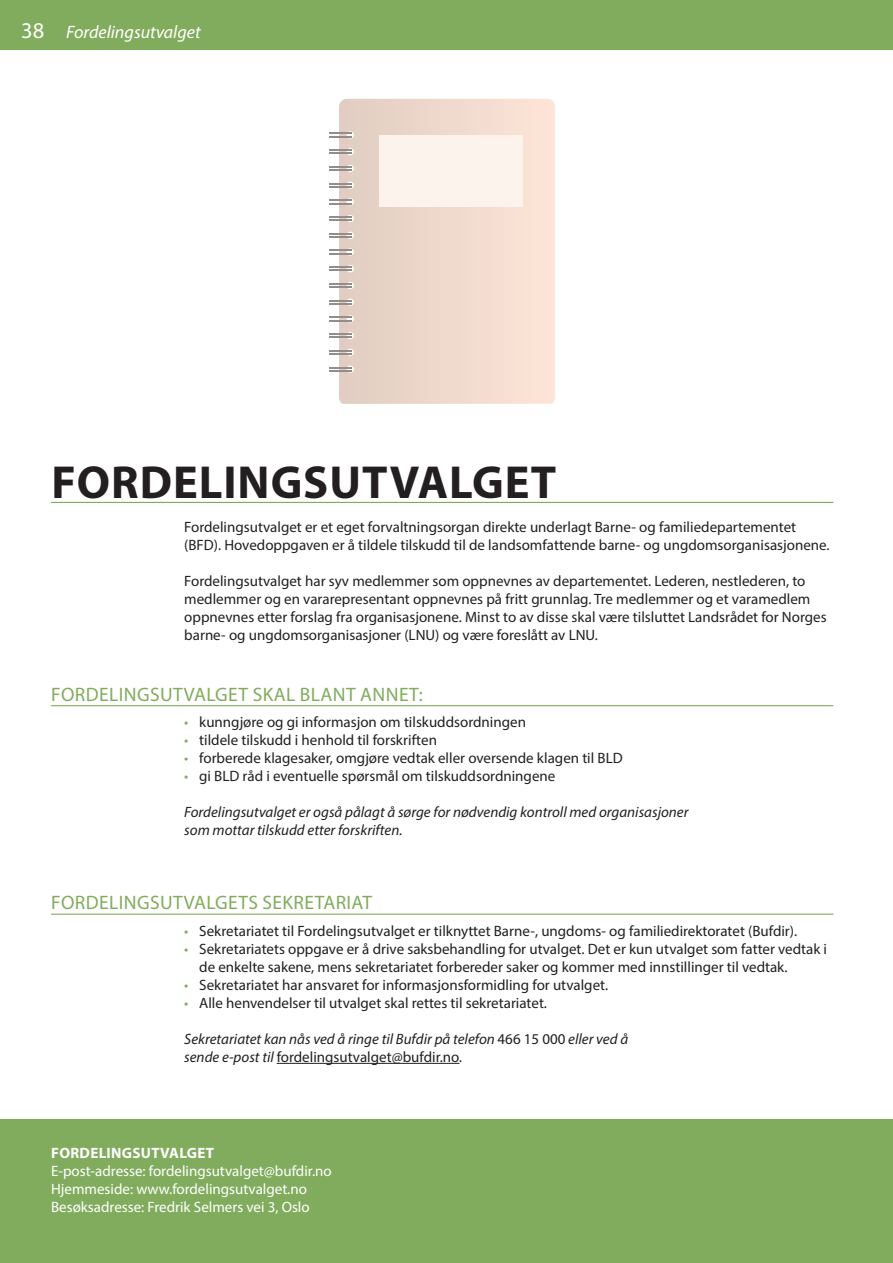
<style>
.page{position:relative;width:893px;height:1263px;background:#fff}
.page>*{position:absolute;margin:0;border:0;box-sizing:border-box;transform-origin:0 0}
.Tittel{font:700 46.5px "Myriad Pro";letter-spacing:.02em;color:#231f20}
.t1{font:22.5px "Myriad Pro";color:#fff}
.Tittel-2{font:19.5px "Myriad Pro";letter-spacing:.02em;color:#82ac5d}
.t2{font:italic 18px "Myriad Pro";color:#fff}
.Faktatekst{font:15px/18px "Myriad Pro";color:#231f20}
.Faktatekst-2{font:italic 15px "Myriad Pro";color:#231f20}
.Faktatekst-3{font:15px "Myriad Pro";color:#fff}
.Faktatekst-4{font:700 15px "Myriad Pro";letter-spacing:.02em;color:#fff}
.s1{color:#82ac5d}
.s2{font-style:normal}
.s3{font-style:italic}
</style>
<div class="page">
<div style="left:0;top:0;width:893px;height:49px;background:#82ac5d"></div>
<hr style="left:51px;top:502px;width:782px;height:1px;background:#82ac5d">
<hr style="left:277px;top:1063px;width:182px;height:1px;background:#231f20">
<hr style="left:51px;top:705px;width:782px;height:1px;background:#82ac5d">
<hr style="left:51px;top:913px;width:782px;height:2px;background:#82ac5d">
<div style="left:0;top:1120px;width:893px;height:143px;background:#82ac5d"></div>
<svg style="left:339px;top:99px;width:216px;height:305px;background:#efd8cc"></svg>
<div style="left:347px;top:131px;width:7px;height:8px;background:#fff;border-radius:50%"></div>
<svg style="left:347px;top:148px;width:7px;height:7px"></svg>
<div style="left:347px;top:165px;width:7px;height:7px;background:#fff;border-radius:50%"></div>
<svg style="left:347px;top:181px;width:7px;height:8px"></svg>
<div style="left:347px;top:198px;width:7px;height:8px;background:#fff;border-radius:50%"></div>
<div style="left:347px;top:215px;width:7px;height:7px;background:#fff;border-radius:50%"></div>
<div style="left:347px;top:232px;width:7px;height:7px;background:#fff;border-radius:50%"></div>
<div style="left:347px;top:248px;width:7px;height:8px;background:#fff;border-radius:50%"></div>
<svg style="left:347px;top:265px;width:7px;height:7px"></svg>
<div style="left:347px;top:282px;width:7px;height:7px;background:#fff;border-radius:50%"></div>
<svg style="left:347px;top:298px;width:7px;height:8px"></svg>
<svg style="left:347px;top:315px;width:7px;height:8px"></svg>
<svg style="left:347px;top:332px;width:7px;height:7px"></svg>
<div style="left:347px;top:349px;width:7px;height:7px;background:#fff;border-radius:50%"></div>
<svg style="left:347px;top:365px;width:7px;height:8px"></svg>
<hr style="left:330px;top:132px;width:22px;height:2px;background:#938d8b">
<hr style="left:330px;top:136px;width:22px;height:2px;background:#938d8b">
<hr style="left:330px;top:149px;width:22px;height:2px;background:#938d8b">
<svg style="left:330px;top:153px;width:22px;height:1px"></svg>
<hr style="left:330px;top:166px;width:22px;height:2px;background:#938d8b">
<hr style="left:330px;top:169px;width:22px;height:2px;background:#938d8b">
<svg style="left:330px;top:183px;width:22px;height:1px"></svg>
<hr style="left:330px;top:186px;width:22px;height:2px;background:#938d8b">
<hr style="left:330px;top:199px;width:22px;height:2px;background:#938d8b">
<hr style="left:330px;top:203px;width:22px;height:2px;background:#938d8b">
<hr style="left:330px;top:216px;width:22px;height:2px;background:#938d8b">
<hr style="left:330px;top:219px;width:22px;height:2px;background:#938d8b">
<hr style="left:330px;top:233px;width:22px;height:2px;background:#938d8b">
<hr style="left:330px;top:236px;width:22px;height:2px;background:#938d8b">
<hr style="left:330px;top:249px;width:22px;height:2px;background:#938d8b">
<hr style="left:330px;top:253px;width:22px;height:2px;background:#938d8b">
<hr style="left:330px;top:266px;width:22px;height:2px;background:#938d8b">
<svg style="left:330px;top:270px;width:22px;height:1px"></svg>
<hr style="left:330px;top:283px;width:22px;height:2px;background:#938d8b">
<hr style="left:330px;top:286px;width:22px;height:2px;background:#938d8b">
<svg style="left:330px;top:300px;width:22px;height:1px"></svg>
<hr style="left:330px;top:303px;width:22px;height:2px;background:#938d8b">
<svg style="left:330px;top:317px;width:22px;height:1px"></svg>
<hr style="left:330px;top:320px;width:22px;height:2px;background:#938d8b">
<hr style="left:329px;top:333px;width:22px;height:2px;background:#938d8b">
<hr style="left:329px;top:336px;width:22px;height:2px;background:#938d8b">
<hr style="left:330px;top:350px;width:22px;height:2px;background:#938d8b">
<hr style="left:330px;top:353px;width:22px;height:2px;background:#938d8b">
<svg style="left:330px;top:367px;width:22px;height:1px"></svg>
<hr style="left:330px;top:370px;width:22px;height:2px;background:#938d8b">
<div style="left:379px;top:136px;width:144px;height:71px;background:#fdf3ed"></div>
<p class="t1" style="left:21px;top:17px;width:25px">38</p>
<p class="t2" style="left:66px;top:21px;width:136px">Fordelingsutvalget</p>
<p class="Tittel" style="left:51px;top:452px;width:506px">FORDELINGSUTVALGET</p>
<p class="Faktatekst" style="left:184px;top:518px;width:647px">Fordelingsutvalget er et eget forvaltningsorgan direkte underlagt Barne- og familiedepartementet (BFD). Hovedoppgaven er å tildele tilskudd til de landsomfattende barne- og ungdomsorganisasjonene.</p>
<p class="Faktatekst" style="left:184px;top:572px;width:644px">Fordelingsutvalget har syv medlemmer som oppnevnes av departementet. Lederen, nestlederen, to medlemmer og en vararepresentant oppnevnes på fritt grunnlag. Tre medlemmer og et varamedlem oppnevnes etter forslag fra organisasjonene. Minst to av disse skal være tilsluttet Landsrådet for Norges barne- og ungdomsorganisasjoner (LNU) og være foreslått av LNU.</p>
<p class="Tittel-2" style="left:51px;top:682px;width:373px">FORDELINGSUTVALGET SKAL BLANT ANNET:</p>
<p class="Faktatekst" style="left:184px;top:713px;width:343px"><span class="s1">•</span> kunngjøre og gi informasjon om tilskuddsordningen</p>
<p class="Faktatekst" style="left:184px;top:731px;width:254px"><span class="s1">•</span> tildele tilskudd i henhold til forskriften</p>
<p class="Faktatekst" style="left:184px;top:749px;width:440px"><span class="s1">•</span> forberede klagesaker, omgjøre vedtak eller oversende klagen til BLD</p>
<p class="Faktatekst" style="left:184px;top:767px;width:373px"><span class="s1">•</span> gi BLD råd i eventuelle spørsmål om tilskuddsordningene</p>
<p class="Faktatekst-2" style="left:184px;top:803px;width:506px">Fordelingsutvalget er også pålagt å sørge for nødvendig kontroll med organisasjoner</p>
<p class="Faktatekst-2" style="left:184px;top:821px;width:220px">som mottar tilskudd etter forskriften.</p>
<p class="Tittel-2" style="left:51px;top:891px;width:322px">FORDELINGSUTVALGETS SEKRETARIAT</p>
<p class="Faktatekst" style="left:184px;top:921px;width:614px"><span class="s1">•</span> Sekretariatet til Fordelingsutvalget er tilknyttet Barne-, ungdoms- og familiedirektoratet (Bufdir).</p>
<p class="Faktatekst" style="left:184px;top:939px;width:644px"><span class="s1">•</span> Sekretariatets oppgave er å drive saksbehandling for utvalget. Det er kun utvalget som fatter vedtak i</p>
<p class="Faktatekst" style="left:199px;top:957px;width:590px">de enkelte sakene, mens sekretariatet forbereder saker og kommer med innstillinger til vedtak.</p>
<p class="Faktatekst" style="left:184px;top:975px;width:425px"><span class="s1">•</span> Sekretariatet har ansvaret for informasjonsformidling for utvalget.</p>
<p class="Faktatekst" style="left:184px;top:993px;width:364px"><span class="s1">•</span> Alle henvendelser til utvalget skal rettes til sekretariatet.</p>
<p class="Faktatekst-2" style="left:184px;top:1029px;width:445px">Sekretariatet kan nås ved å ringe til Bufdir på telefon <span class="s2">466 15 000</span> eller ved å</p>
<p class="Faktatekst" style="left:184px;top:1047px;width:280px"><span class="s3">sende e-post til</span> fordelingsutvalget@bufdir.no<span class="s3">.</span></p>
<p class="Faktatekst-4" style="left:51px;top:1143px;width:164px">FORDELINGSUTVALGET</p>
<p class="Faktatekst-3" style="left:51px;top:1161px;width:282px">E-post-adresse: fordelingsutvalget@bufdir.no</p>
<p class="Faktatekst-3" style="left:51px;top:1179px;width:257px">Hjemmeside: www.fordelingsutvalget.no</p>
<p class="Faktatekst-3" style="left:51px;top:1197px;width:260px">Besøksadresse: Fredrik Selmers vei 3, Oslo</p>
</div>
